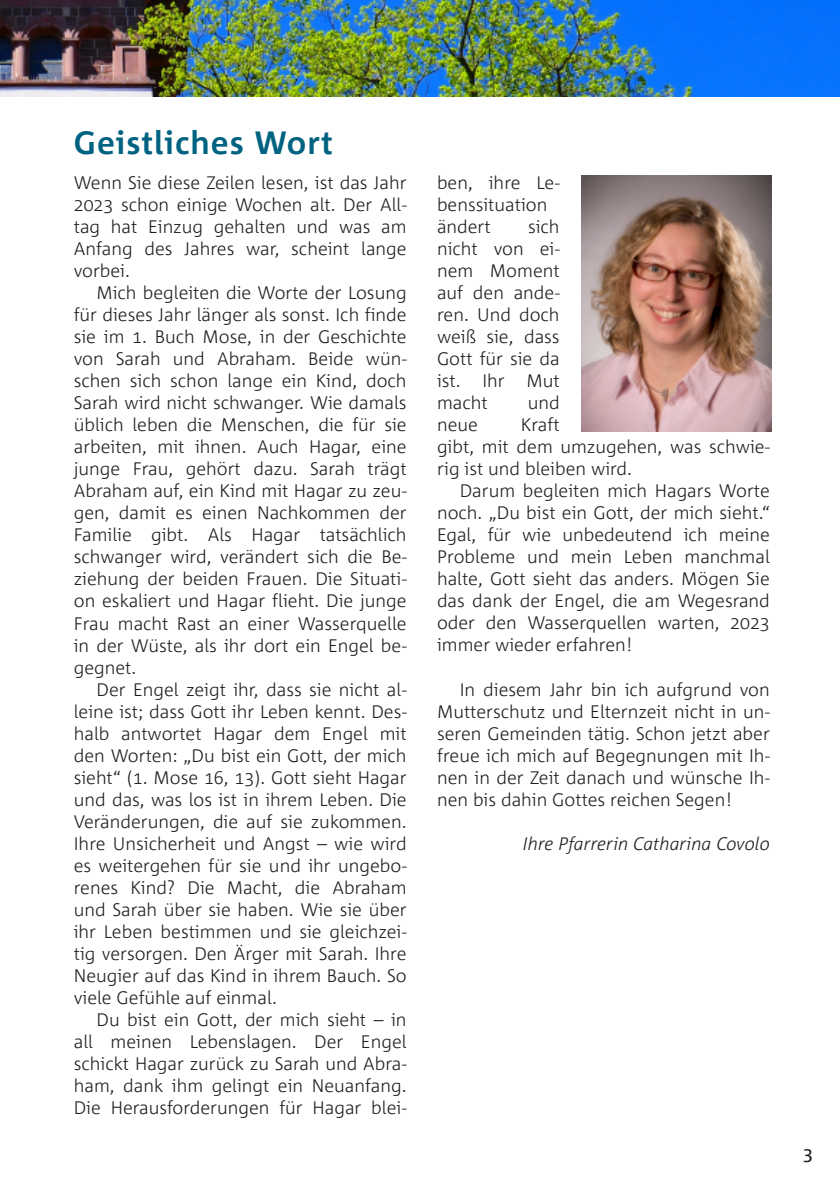
<style>
.page{position:relative;width:840px;height:1191px;background:#fff}
.page>*{position:absolute;margin:0;border:0;box-sizing:border-box;transform-origin:0 0}
.t1{font:700 32px "Corpid C1";letter-spacing:.03em;color:#006281}
.t2{font:300 18px/22px "Corpid C1";color:#231f20;text-align:justify}
.t3{font:italic 300 18px "Corpid C1";color:#231f20}
.t4{font:18px "Corpid C1";color:#231f20}
</style>
<div class="page">
<img style="left:0;top:0;width:839px;height:96px">
<img style="left:581px;top:176px;width:190px;height:255px">
<h1 class="t1" style="left:74px;top:123px;width:260px">Geistliches Wort</h1>
<p class="t2" style="left:74px;top:171px;width:334px">Wenn Sie diese Zeilen lesen, ist das Jahr 2023 schon einige Wochen alt. Der All&shy;tag hat Einzug gehalten und was am Anfang des Jahres war, scheint lange vorbei.</p>
<p class="t2" style="left:74px;top:281px;width:334px;text-indent:23px">Mich begleiten die Worte der Losung für dieses Jahr länger als sonst. Ich finde sie im 1. Buch Mose, in der Geschichte von Sarah und Abraham. Beide wün&shy;schen sich schon lange ein Kind, doch Sarah wird nicht schwanger. Wie damals üblich leben die Menschen, die für sie arbeiten, mit ihnen. Auch Hagar, eine junge Frau, gehört dazu. Sarah trägt Abraham auf, ein Kind mit Hagar zu zeu&shy;gen, damit es einen Nachkommen der Familie gibt. Als Hagar tatsächlich schwanger wird, verändert sich die Be&shy;ziehung der beiden Frauen. Die Situati&shy;on eskaliert und Hagar flieht. Die junge Frau macht Rast an einer Wasserquelle in der Wüste, als ihr dort ein Engel be&shy;gegnet.</p>
<p class="t2" style="left:74px;top:677px;width:334px;text-indent:23px">Der Engel zeigt ihr, dass sie nicht al&shy;leine ist; dass Gott ihr Leben kennt. Des&shy;halb antwortet Hagar dem Engel mit den Worten: „Du bist ein Gott, der mich sieht“ (1. Mose 16, 13). Gott sieht Hagar und das, was los ist in ihrem Leben. Die Veränderungen, die auf sie zukommen.<br>Ihre Unsicherheit und Angst – wie wird es weitergehen für sie und ihr ungebo&shy;renes Kind? Die Macht, die Abraham und Sarah über sie haben. Wie sie über ihr Leben bestimmen und sie gleichzei&shy;tig versorgen. Den Ärger mit Sarah. Ihre Neugier auf das Kind in ihrem Bauch. So viele Gefühle auf einmal.</p>
<p class="t2" style="left:74px;top:1007px;width:334px;text-indent:23px">Du bist ein Gott, der mich sieht – in all meinen Lebenslagen. Der Engel schickt Hagar zurück zu Sarah und Abra&shy;ham, dank ihm gelingt ein Neuanfang.<br>Die Herausforderungen für Hagar blei-</p>
<p class="t2" style="left:437px;top:171px;width:124px;text-align:left">ben, ihre Le&shy;benssituation ändert</p>
<p class="t2" style="left:437px;top:215px;width:124px;text-indent:91px">sich nicht von ei&shy;nem Moment auf den ande&shy;ren. Und doch weiß sie, dass Gott für sie da ist. Ihr Mut macht</p>
<p class="t2" style="left:527px;top:391px;width:33px">und</p>
<p class="t2" style="left:437px;top:413px;width:334px;text-align:left;text-indent:84px">Kraft<br>gibt, mit dem umzugehen, was schwie&shy;rig ist und bleiben wird.</p>
<p class="t2" style="left:437px;top:479px;width:334px;text-indent:23px">Darum begleiten mich Hagars Worte noch. „Du bist ein Gott, der mich sieht.“ Egal, für wie unbedeutend ich meine Probleme und mein Leben manchmal halte, Gott sieht das anders. Mögen Sie das dank der Engel, die am Wegesrand oder den Wasserquellen warten, 2023 immer wieder erfahren!</p>
<p class="t2" style="left:437px;top:677px;width:334px;text-indent:23px">In diesem Jahr bin ich aufgrund von Mutterschutz und Elternzeit nicht in un&shy;seren Gemeinden tätig. Schon jetzt aber freue ich mich auf Begegnungen mit Ih&shy;nen in der Zeit danach und wünsche Ih&shy;nen bis dahin Gottes reichen Segen!</p>
<p class="t3" style="left:522px;top:832px;width:248px">Ihre Pfarrerin Catharina Covolo</p>
<p class="t2" style="left:437px;top:413px;width:42px">neue</p>
<p class="t4" style="left:802px;top:1142px;width:11px">3</p>
</div>
